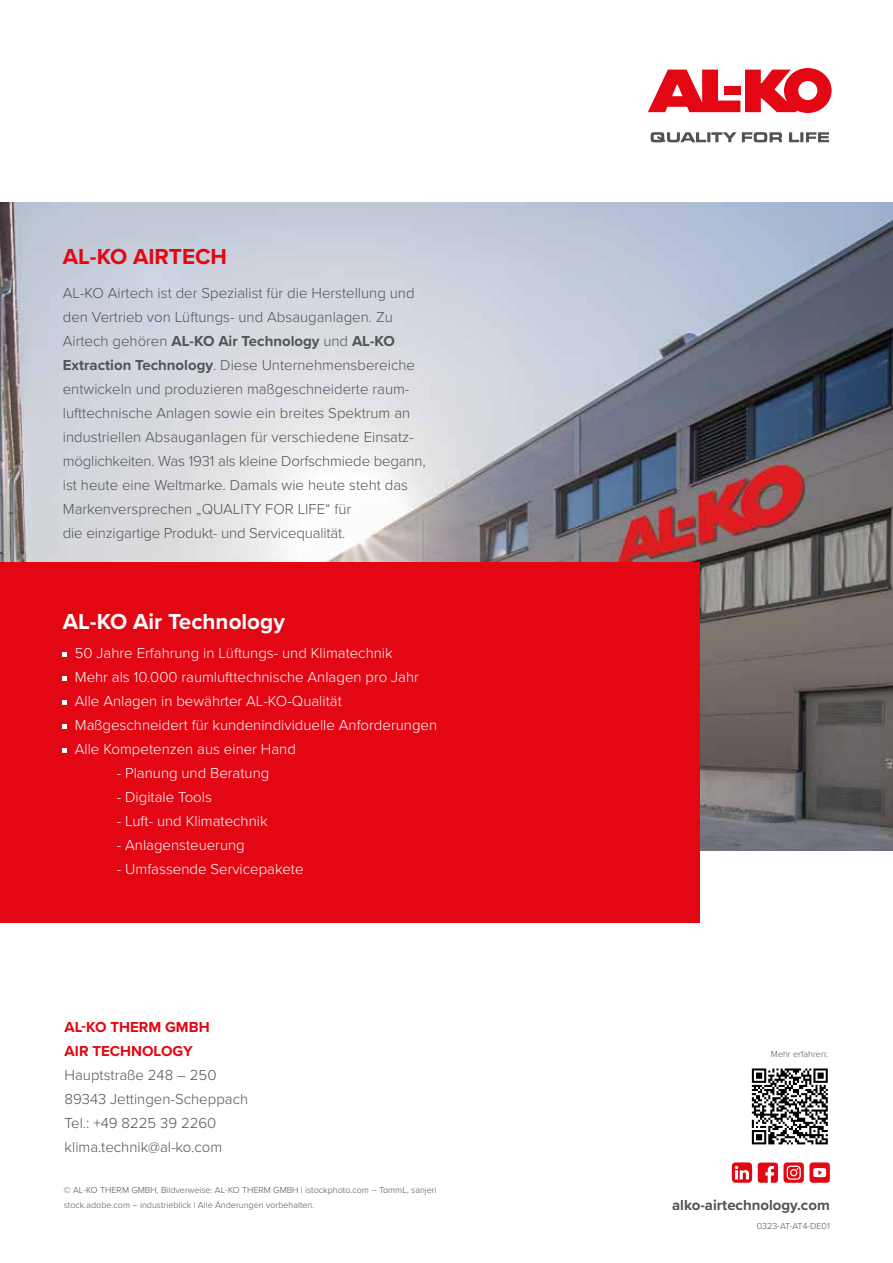
<style>
.page{position:relative;width:893px;height:1263px;background:#fff}
.page>*{position:absolute;margin:0;border:0;box-sizing:border-box;transform-origin:0 0}
.t1{font:700 22.5px "Proxima Nova";color:#fff}
.t2{font:700 22.5px "Proxima Nova";color:#e30613}
.t3{font:300 15px/24px "Proxima Nova";color:#505456}
.t4{font:300 15px/24px "Proxima Nova";color:#fff}
.t5{font:700 15px/24px "Proxima Nova";color:#e30613}
.t6{font:700 15px "Proxima Nova";color:#505456}
.t7{font:300 9px/15px "Proxima Nova";color:#505456}
.s1{font-weight:700}
</style>
<div class="page">
<img style="left:0;top:202px;width:893px;height:648px">
<svg style="left:648px;top:68px;width:184px;height:45px"></svg>
<svg style="left:651px;top:132px;width:178px;height:10px"></svg>
<div style="left:0;top:562px;width:700px;height:360px;background:#e30613"></div>
<svg style="left:751px;top:1068px;width:77px;height:77px"></svg>
<svg style="left:752px;top:1068px;width:76px;height:76px"></svg>
<svg style="left:758px;top:1162px;width:20px;height:21px"></svg>
<svg style="left:732px;top:1162px;width:20px;height:21px"></svg>
<div style="left:783px;top:1162px;width:21px;height:21px;background:#e30613;border-radius:3px"></div>
<svg style="left:787px;top:1166px;width:14px;height:14px"></svg>
<div style="left:809px;top:1162px;width:21px;height:21px;background:#e30613;border-radius:3px"></div>
<svg style="left:813px;top:1168px;width:13px;height:9px"></svg>
<svg style="left:63px;top:652px;width:4px;height:4px"></svg>
<svg style="left:63px;top:676px;width:4px;height:4px"></svg>
<svg style="left:63px;top:700px;width:4px;height:4px"></svg>
<svg style="left:63px;top:724px;width:4px;height:4px"></svg>
<svg style="left:63px;top:748px;width:4px;height:4px"></svg>
<h1 class="t2" style="left:63px;top:240px;width:166px">AL-KO AIRTECH</h1>
<p class="t3" style="left:63px;top:280px;width:364px">AL-KO Airtech ist der Spezialist für die Herstellung und den Vertrieb von Lüftungs- und Absauganlagen. Zu Airtech gehören <span class="s1">AL-KO Air Technology</span> und <span class="s1">AL-KO Extraction Technology</span>. Diese Unternehmensbereiche entwickeln und produzieren maßgeschneiderte raum&shy;lufttechnische Anlagen sowie ein breites Spektrum an industriellen Absauganlagen für verschiedene Einsatz&shy;möglichkeiten. Was 1931 als kleine Dorfschmiede begann, ist heute eine Weltmarke. Damals wie heute steht das Markenversprechen „QUALITY FOR LIFE“ für<br>die einzigartige Produkt- und Servicequalität.</p>
<h1 class="t1" style="left:63px;top:604px;width:224px">AL-KO Air Technology</h1>
<p class="t4" style="left:75px;top:640px;width:364px">50 Jahre Erfahrung in Lüftungs- und Klimatechnik<br>Mehr als 10.000 raumlufttechnische Anlagen pro Jahr Alle Anlagen in bewährter AL-KO-Qualität Maßgeschneidert für kundenindividuelle Anforderungen Alle Kompetenzen aus einer Hand</p>
<p class="t4" style="left:117px;top:760px;width:154px">- Planung und Beratung</p>
<p class="t4" style="left:117px;top:784px;width:97px">- Digitale Tools</p>
<p class="t4" style="left:117px;top:808px;width:152px">- Luft- und Klimatechnik</p>
<p class="t4" style="left:117px;top:832px;width:129px">- Anlagensteuerung</p>
<p class="t4" style="left:117px;top:856px;width:188px">- Umfassende Servicepakete</p>
<p class="t5" style="left:65px;top:1015px;width:147px">AL-KO THERM GMBH<br>AIR TECHNOLOGY</p>
<p class="t3" style="left:65px;top:1062px;width:185px">Hauptstraße 248 – 250<br>89343 Jettingen-Scheppach<br>Tel.: +49 8225 39 2260 klima.technik@al-ko.com</p>
<p class="t7" style="left:64px;top:1182px;width:374px">© AL-KO THERM GMBH, Bildverweise: AL-KO THERM GMBH | istockphoto.com – TommL, sanjeri stock.adobe.com – industrieblick | Alle Änderungen vorbehalten.</p>
<p class="t7" style="left:771px;top:1046px;width:58px">Mehr erfahren:</p>
<p class="t6" style="left:672px;top:1194px;width:159px">alko-airtechnology.com</p>
<p class="t7" style="left:757px;top:1218px;width:75px">0323-AT-AT4-DE01</p>
</div>
